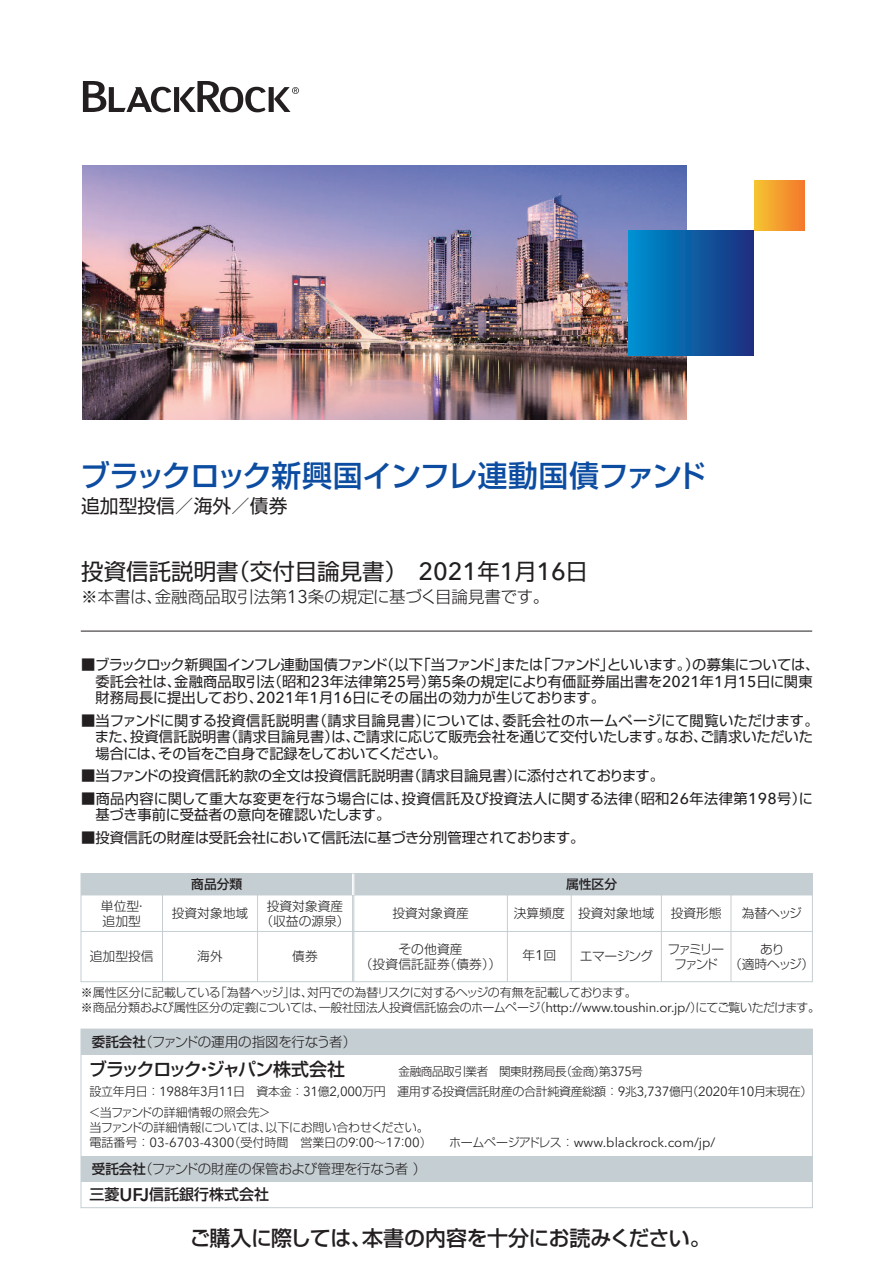
<style>
.page{position:relative;width:893px;height:1263px;background:#fff}
.page>*{position:absolute;margin:0;border:0;box-sizing:border-box;transform-origin:0 0}
.t1{font:30px "Shin Go Pro Medium 90 pv RKSJ H";letter-spacing:-.04em;color:#0d4da1}
.t2{font:22.5px "Shin Go Pro Regular 90 pv RKSJ H";color:#231f20}
.t3{font:21px "Shin Go Pro Medium 90 pv RKSJ H";letter-spacing:-.03em;color:#231f20}
.t4{font:18.75px "Shin Go Pro Regular 90 pv RKSJ H";color:#231f20}
.t5{font:16.5px "Shin Go Pro Light 90 pv RKSJ H";color:#231f20}
.t6{font:15px "Shin Go Pro Medium 90 pv RKSJ H";color:#231f20}
.t7{font:14.25px/16.5px "Shin Go Pro Regular 90 pv RKSJ H";color:#231f20}
.t8{font:13.5px "Shin Go Pro Light 90 pv RKSJ H";letter-spacing:-.03em;color:#231f20}
.t9{font:13.2px "Avenir Next LT Pro";color:#231f20}
.t10{font:12.75px/15px "Shin Go Pro Light 90 pv RKSJ H";color:#231f20;text-align:center}
.t11{font:12.75px/15px "Shin Go Pro Light 90 pv RKSJ H";letter-spacing:-.155em;color:#231f20;text-align:center}
.t12{font:12.75px "Shin Go Pro Medium 90 pv RKSJ H";color:#231f20}
.t13{font:12px/15px "Shin Go Pro Light 90 pv RKSJ H";letter-spacing:-.03em;color:#231f20}
.s1{font-family:"Avenir Next LT Pro";font-weight:500;font-size:24.75px}
.s2{font-family:"Avenir Next LT Pro";font-size:18.15px}
.s3{font-family:"Avenir Next LT Pro";font-weight:500;font-size:15.75px}
.s4{font-family:"Avenir Next LT Pro";font-size:14.1px}
.s5{font-family:"Avenir Next LT Pro";font-size:13.2px}
.s6{font-family:"Shin Go Pro Medium 90 pv RKSJ H"}
.s7{font-family:"Shin Go Pro Medium 90 pv RKSJ H";font-size:18px}
.s8{font-family:"Shin Go Pro Light 90 pv RKSJ H";font-size:12px}
.s9{font-family:"Avenir Next LT Pro";font-weight:600;font-size:18.15px}
</style>
<div class="page">
<div style="left:81px;top:1029px;width:731px;height:25px;background:#c5ced3"></div>
<div style="left:81px;top:1157px;width:731px;height:25px;background:#c5ced3"></div>
<div style="left:81px;top:874px;width:731px;height:21px;background:#c5ced3"></div>
<div style="left:81px;top:873px;width:732px;height:109px;border:1px solid #c5ced3"></div>
<hr style="left:81px;top:894px;width:731px;height:1px;background:#c5ced3">
<hr style="left:81px;top:931px;width:731px;height:1px;background:#c5ced3">
<hr style="left:81px;top:631px;width:731px;height:1px;background:#231f20">
<hr style="left:162px;top:895px;width:1px;height:87px;background:#c5ced3">
<hr style="left:257px;top:895px;width:1px;height:87px;background:#c5ced3">
<hr style="left:507px;top:895px;width:1px;height:87px;background:#c5ced3">
<hr style="left:571px;top:895px;width:1px;height:87px;background:#c5ced3">
<hr style="left:661px;top:895px;width:1px;height:87px;background:#c5ced3">
<hr style="left:731px;top:895px;width:1px;height:87px;background:#c5ced3">
<hr style="left:353px;top:874px;width:1px;height:108px;background:#c5ced3">
<hr style="left:352px;top:874px;width:1px;height:108px;background:#c5ced3">
<svg style="left:352px;top:874px;width:2px;height:21px"></svg>
<img style="left:83px;top:166px;width:604px;height:254px">
<svg style="left:83px;top:81px;width:216px;height:31px"></svg>
<div style="left:629px;top:231px;width:125px;height:124px;background:linear-gradient(to right,#0090cf,#1e2d7d)"></div>
<div style="left:754px;top:180px;width:50px;height:50px;background:linear-gradient(to right,#f5c530,#f37a2c)"></div>
<h1 class="t1" style="left:80px;top:464px;width:628px">ブラックロック新興国インフレ連動国債ファンド</h1>
<h3 class="t4" style="left:81px;top:499px;width:208px">追加型投信／海外／債券</h3>
<h2 class="t2" style="left:81px;top:563px;width:508px">投資信託説明書（交付目論見書） <span class="s1">2021</span>年<span class="s1">1</span>月<span class="s1">16</span>日</h2>
<p class="t5" style="left:81px;top:591px;width:470px">※本書は、金融商品取引法第<span class="s2">13</span>条の規定に基づく目論見書です。</p>
<p class="t7" style="left:95px;top:659px;width:725px;text-indent:-14px">■ブラックロック新興国インフレ連動国債ファンド（以下「当ファンド」または「ファンド」といいます。）の募集については、委託会社は、金融商品取引法（昭和<span class="s3">23</span>年法律第<span class="s3">25</span>号）第<span class="s3">5</span>条の規定により有価証券届出書を<span class="s3">2021</span>年<span class="s3">1</span>月<span class="s3">15</span>日に関東財務局長に提出しており、<span class="s3">2021</span>年<span class="s3">1</span>月<span class="s3">16</span>日にその届出の効力が生じております。</p>
<p class="t7" style="left:95px;top:714px;width:725px;text-indent:-14px">■当ファンドに関する投資信託説明書（請求目論見書）については、委託会社のホームページにて閲覧いただけます。また、投資信託説明書（請求目論見書）は、ご請求に応じて販売会社を通じて交付いたします。なお、ご請求いただいた場合には、その旨をご自身で記録をしておいてください。</p>
<p class="t7" style="left:81px;top:770px;width:584px">■当ファンドの投資信託約款の全文は投資信託説明書（請求目論見書）に添付されております。</p>
<p class="t7" style="left:95px;top:792px;width:719px;text-indent:-14px">■商品内容に関して重大な変更を行なう場合には、投資信託及び投資法人に関する法律（昭和<span class="s3">26</span>年法律第<span class="s3">198</span>号）に基づき事前に受益者の意向を確認いたします。</p>
<p class="t7" style="left:81px;top:831px;width:505px">■投資信託の財産は受託会社において信託法に基づき分別管理されております。</p>
<p class="t12" style="left:191px;top:879px;width:52px">商品分類</p>
<p class="t10" style="left:101px;top:900px;width:48px;text-align:left">単位型・追加型</p>
<p class="t10" style="left:172px;top:907px;width:78px">投資対象地域</p>
<p class="t10" style="left:260px;top:900px;width:91px">投資対象資産（収益の源泉）</p>
<p class="t10" style="left:90px;top:950px;width:65px">追加型投信</p>
<p class="t10" style="left:197px;top:950px;width:27px">海外</p>
<p class="t10" style="left:292px;top:950px;width:27px">債券</p>
<p class="t12" style="left:566px;top:879px;width:52px">属性区分</p>
<p class="t10" style="left:578px;top:907px;width:78px">投資対象地域</p>
<p class="t10" style="left:742px;top:907px;width:62px">為替ヘッジ</p>
<p class="t10" style="left:514px;top:907px;width:52px">決算頻度</p>
<p class="t10" style="left:671px;top:907px;width:52px">投資形態</p>
<p class="t10" style="left:392px;top:907px;width:78px">投資対象資産</p>
<p class="t10" style="left:360px;top:943px;width:143px">その他資産<br>（投資信託証券（債券））</p>
<p class="t10" style="left:522px;top:950px;width:35px">年<span class="s4">1</span>回</p>
<p class="t10" style="left:729px;top:943px;width:87px">あり<br>（適時ヘッジ）</p>
<p class="t10" style="left:580px;top:951px;width:75px">エマージング</p>
<p class="t11" style="left:668px;top:943px;width:58px">ファミリーファンド</p>
<p class="t13" style="left:81px;top:986px;width:741px">※属性区分に記載している「為替ヘッジ」は、対円での為替リスクに対するヘッジの有無を記載しております。<br>※商品分類および属性区分の定義については、一般社団法人投資信託協会のホームページ（<span class="s5">http://www.toushin.or.jp/</span>）にてご覧いただけます。</p>
<p class="t8" style="left:92px;top:1037px;width:266px"><span class="s6">委託会社</span>（ファンドの運用の指図を行なう者）</p>
<p class="t13" style="left:89px;top:1063px;width:725px;line-height:19.5px"><span class="s7">ブラックロック・ジャパン株式会社　　　</span>金融商品取引業者　関東財務局長（金商）第<span class="s5">375</span>号<br>設立年月日：<span class="s5">1988</span>年<span class="s5">3</span>月<span class="s5">11</span>日　資本金：<span class="s5">31</span>億<span class="s5">2,000</span>万円　運用する投資信託財産の合計純資産総額：<span class="s5">9</span>兆<span class="s5">3,737</span>億円（<span class="s5">2020</span>年<span class="s5">10</span>月末現在）</p>
<p class="t13" style="left:89px;top:1106px;width:341px">＜当ファンドの詳細情報の照会先＞<br>当ファンドの詳細情報については、以下にお問い合わせください。</p>
<p class="t9" style="left:89px;top:1134px;width:627px"><span class="s8">電話番号：</span>03-6703-4300<span class="s8">（受付時間　営業日の</span>9<span class="s8">：</span>00<span class="s8">～</span>17<span class="s8">：</span>00<span class="s8">）　　ホームページアドレス：</span>www.blackrock.com/jp/</p>
<p class="t6" style="left:89px;top:1188px;width:181px">三菱<span class="s9">UFJ</span>信託銀行株式会社</p>
<p class="t8" style="left:92px;top:1164px;width:336px"><span class="s6">受託会社</span>（ファンドの財産の保管および管理を行なう者 ）</p>
<h3 class="t3" style="left:190px;top:1230px;width:522px">ご購入に際しては、本書の内容を十分にお読みください。</h3>
</div>
